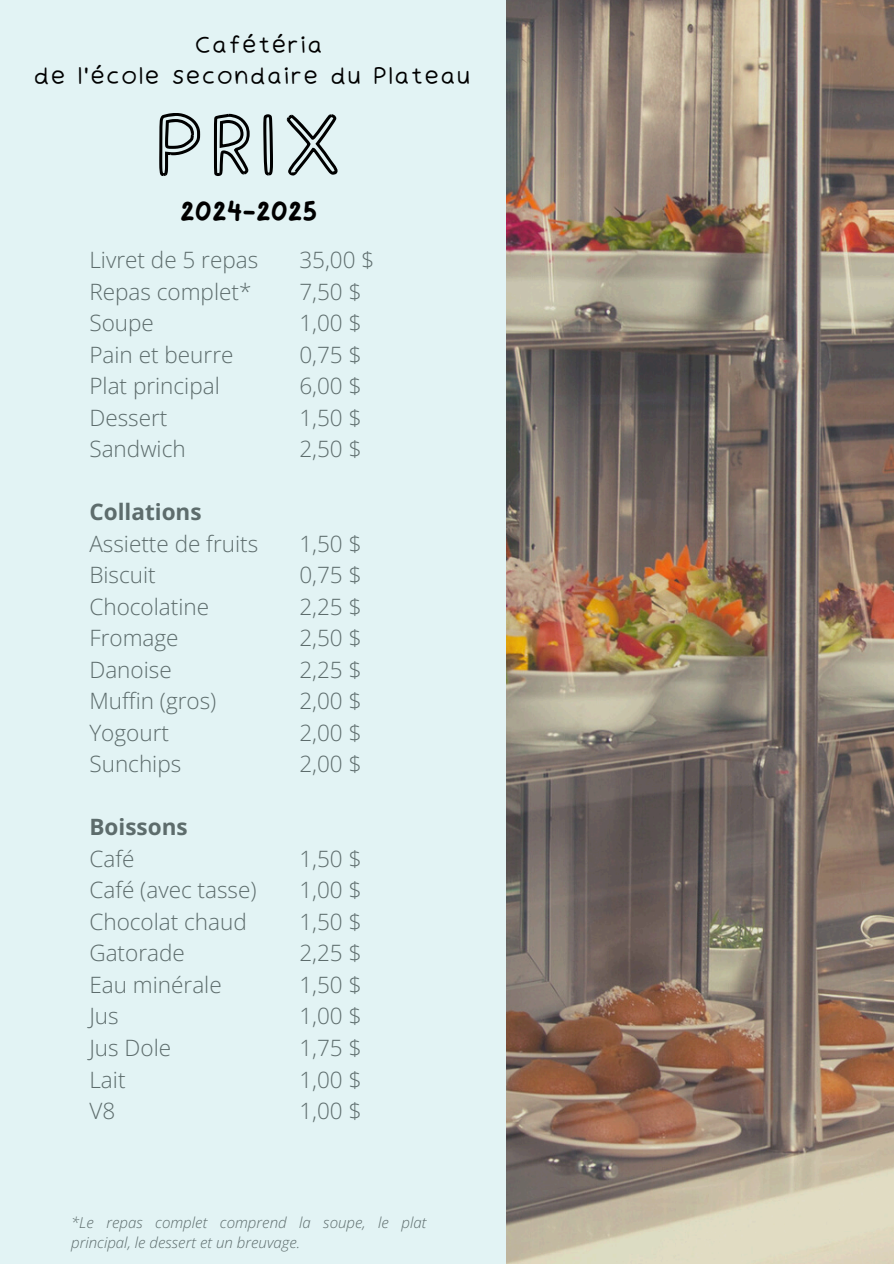
<style>
.page{position:relative;width:894px;height:1264px;background:#fff}
.page>*{position:absolute;margin:0;border:0;box-sizing:border-box;transform-origin:0 0}
.t1{font:24px "Lazydog";color:#000}
.t2{font:22.65px/30.6px "Irene Florentina";color:#000;text-align:center}
.t3{font:300 22.5px/31.5px "Open Sans";color:#5d6c6c}
.t4{font:700 22.5px "Open Sans";color:#5d6c6c}
.t5{font:italic 300 15px/20.2px "Open Sans";color:#5d6c6c}
</style>
<div class="page">
<div style="left:0;top:0;width:893px;height:1263px;background:#e2f3f4"></div>
<svg style="left:159px;top:113px;width:90px;height:63px"></svg>
<img style="left:506px;top:0;width:387px;height:1263px">
<p class="t2" style="left:33px;top:29px;width:439px">Cafétéria<br>de l'école secondaire du Plateau</p>
<p class="t1" style="left:180px;top:196px;width:139px">2024-2025</p>
<p class="t3" style="left:89px;top:243px;width:170px">Livret de 5 repas<br>Repas complet*<br>Soupe<br>Pain et beurre<br>Plat principal<br>Dessert<br>Sandwich</p>
<p class="t4" style="left:89px;top:496px;width:114px">Collations</p>
<p class="t3" style="left:89px;top:527px;width:170px">Assiette de fruits<br>Biscuit<br>Chocolatine<br>Fromage<br>Danoise<br>Muffin (gros)<br>Yogourt<br>Sunchips</p>
<p class="t4" style="left:89px;top:811px;width:100px">Boissons</p>
<p class="t3" style="left:89px;top:842px;width:169px">Café<br>Café (avec tasse)<br>Chocolat chaud<br>Gatorade<br>Eau minérale<br>Jus<br>Jus Dole<br>Lait<br>V8</p>
<p class="t3" style="left:299px;top:243px;width:76px">35,00 $<br>7,50 $<br>1,00 $<br>0,75 $<br>6,00 $<br>1,50 $<br>2,50 $</p>
<p class="t3" style="left:299px;top:527px;width:64px;text-align:justify">1,50 $ 0,75 $ 2,25 $ 2,50 $ 2,25 $ 2,00 $ 2,00 $ 2,00 $</p>
<p class="t3" style="left:299px;top:842px;width:64px;text-align:justify">1,50 $ 1,00 $ 1,50 $ 2,25 $ 1,50 $ 1,00 $ 1,75 $ 1,00 $ 1,00 $</p>
<p class="t5" style="left:71px;top:1211px;width:357px">*Le repas complet comprend la soupe, le plat principal, le dessert et un breuvage.</p>
</div>
